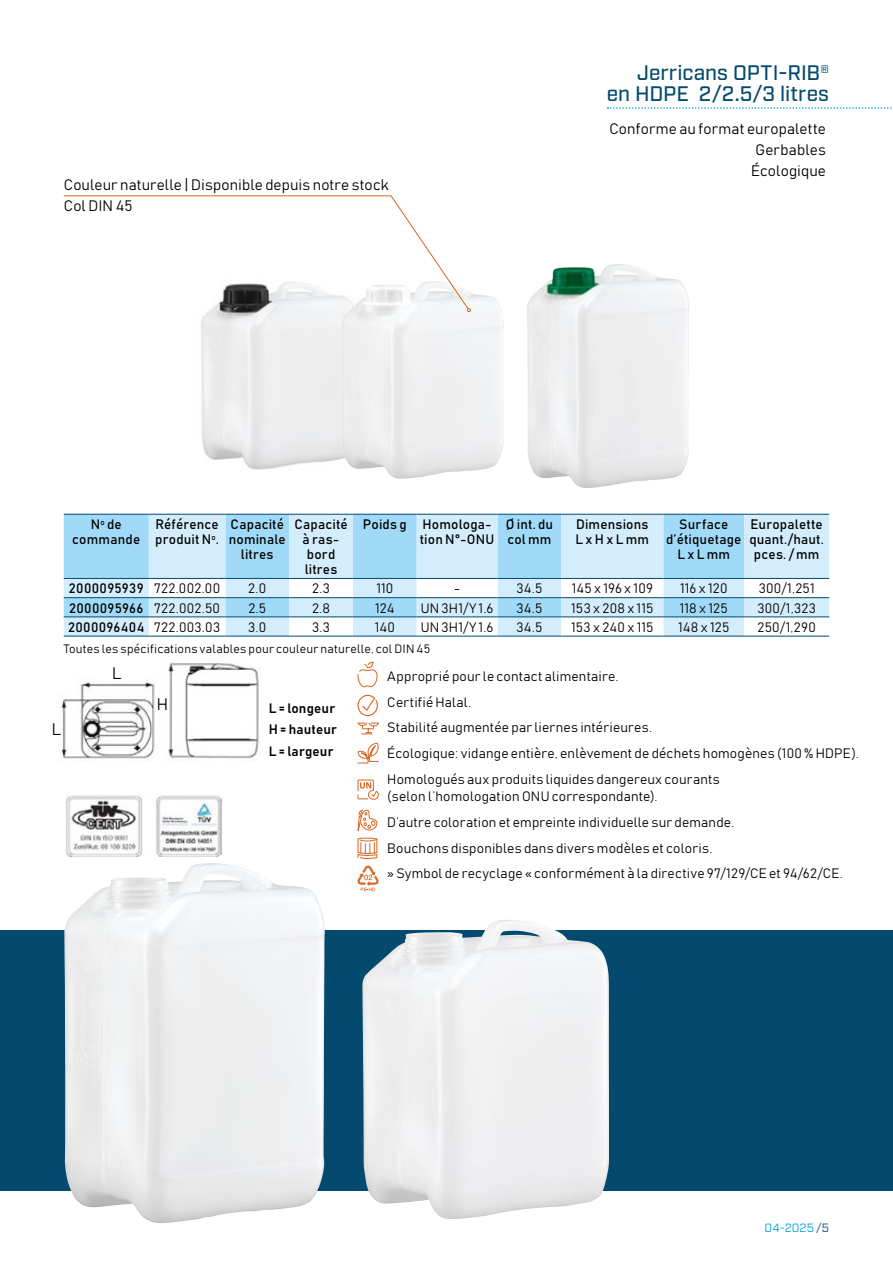
<style>
.page{position:relative;width:893px;height:1263px;background:#fff}
.page>*{position:absolute;margin:0;border:0;box-sizing:border-box;transform-origin:0 0}
.t1{font:500 21px/21px "Industry";color:#034a6e;text-align:right}
.t2{font:16.5px "Bahnschrift";color:#000}
.t3{font:15px/21px "Bahnschrift";letter-spacing:.01em;color:#000;text-align:justify}
.t4{font:13.5px/15px "Bahnschrift";letter-spacing:.015em;color:#000}
.t5{font:12px "Bahnschrift";letter-spacing:.02em;color:#000}
.t6{font:12px "Industry";color:#009fe3}
.s1{color:#034a6e}
</style>
<div class="page">
<div style="left:0;top:930px;width:893px;height:261px;background:#034a6e"></div>
<img style="left:64px;top:863px;width:261px;height:360px">
<img style="left:362px;top:920px;width:247px;height:299px">
<img style="left:201px;top:310px;width:141px;height:160px">
<img style="left:527px;top:264px;width:162px;height:224px">
<img style="left:61px;top:662px;width:198px;height:97px">
<div style="left:99px;top:665px;width:33px;height:17px;background:#fff"></div>
<div style="left:156px;top:696px;width:13px;height:19px;background:#fff"></div>
<svg style="left:608px;top:107px;width:284px;height:2px"></svg>
<svg style="left:357px;top:661px;width:21px;height:27px"></svg>
<svg style="left:357px;top:694px;width:22px;height:70px"></svg>
<svg style="left:357px;top:779px;width:22px;height:21px"></svg>
<svg style="left:357px;top:809px;width:21px;height:50px"></svg>
<svg style="left:357px;top:865px;width:22px;height:26px"></svg>
<svg style="left:63px;top:195px;width:406px;height:115px"></svg>
<svg style="left:467px;top:308px;width:4px;height:4px"></svg>
<svg style="left:64px;top:515px;width:765px;height:121px;fill:#d4edfc"></svg>
<svg style="left:149px;top:579px;width:680px;height:57px"></svg>
<hr style="left:64px;top:514px;width:85px;height:1px;background:#034a6e">
<hr style="left:149px;top:514px;width:76px;height:1px;background:#034a6e">
<hr style="left:225px;top:514px;width:64px;height:1px;background:#034a6e">
<hr style="left:289px;top:514px;width:64px;height:1px;background:#034a6e">
<hr style="left:353px;top:514px;width:64px;height:1px;background:#034a6e">
<hr style="left:417px;top:514px;width:80px;height:1px;background:#034a6e">
<hr style="left:497px;top:514px;width:64px;height:1px;background:#034a6e">
<hr style="left:561px;top:514px;width:102px;height:1px;background:#034a6e">
<hr style="left:663px;top:514px;width:81px;height:1px;background:#034a6e">
<hr style="left:744px;top:514px;width:85px;height:1px;background:#034a6e">
<hr style="left:64px;top:578px;width:85px;height:1px;background:#034a6e">
<hr style="left:149px;top:578px;width:76px;height:1px;background:#034a6e">
<hr style="left:225px;top:578px;width:64px;height:1px;background:#034a6e">
<hr style="left:289px;top:578px;width:64px;height:1px;background:#034a6e">
<hr style="left:353px;top:578px;width:64px;height:1px;background:#034a6e">
<hr style="left:417px;top:578px;width:80px;height:1px;background:#034a6e">
<hr style="left:497px;top:578px;width:64px;height:1px;background:#034a6e">
<hr style="left:561px;top:578px;width:102px;height:1px;background:#034a6e">
<hr style="left:663px;top:578px;width:81px;height:1px;background:#034a6e">
<hr style="left:744px;top:578px;width:85px;height:1px;background:#034a6e">
<hr style="left:64px;top:597px;width:85px;height:1px;background:#034a6e">
<hr style="left:149px;top:597px;width:76px;height:1px;background:#034a6e">
<hr style="left:225px;top:597px;width:64px;height:1px;background:#034a6e">
<hr style="left:289px;top:597px;width:64px;height:1px;background:#034a6e">
<hr style="left:353px;top:597px;width:64px;height:1px;background:#034a6e">
<hr style="left:417px;top:597px;width:80px;height:1px;background:#034a6e">
<hr style="left:497px;top:597px;width:64px;height:1px;background:#034a6e">
<hr style="left:561px;top:597px;width:102px;height:1px;background:#034a6e">
<hr style="left:663px;top:597px;width:81px;height:1px;background:#034a6e">
<hr style="left:744px;top:597px;width:85px;height:1px;background:#034a6e">
<hr style="left:64px;top:616px;width:85px;height:1px;background:#034a6e">
<hr style="left:64px;top:636px;width:85px;height:1px;background:#034a6e">
<hr style="left:149px;top:616px;width:76px;height:1px;background:#034a6e">
<hr style="left:149px;top:636px;width:76px;height:1px;background:#034a6e">
<hr style="left:225px;top:616px;width:64px;height:1px;background:#034a6e">
<hr style="left:225px;top:636px;width:64px;height:1px;background:#034a6e">
<hr style="left:289px;top:616px;width:64px;height:1px;background:#034a6e">
<hr style="left:289px;top:636px;width:64px;height:1px;background:#034a6e">
<hr style="left:353px;top:616px;width:64px;height:1px;background:#034a6e">
<hr style="left:353px;top:636px;width:64px;height:1px;background:#034a6e">
<hr style="left:417px;top:616px;width:80px;height:1px;background:#034a6e">
<hr style="left:417px;top:636px;width:80px;height:1px;background:#034a6e">
<hr style="left:497px;top:616px;width:64px;height:1px;background:#034a6e">
<hr style="left:497px;top:636px;width:64px;height:1px;background:#034a6e">
<hr style="left:561px;top:616px;width:102px;height:1px;background:#034a6e">
<hr style="left:561px;top:636px;width:102px;height:1px;background:#034a6e">
<hr style="left:663px;top:616px;width:81px;height:1px;background:#034a6e">
<hr style="left:663px;top:636px;width:81px;height:1px;background:#034a6e">
<hr style="left:744px;top:616px;width:85px;height:1px;background:#034a6e">
<hr style="left:744px;top:636px;width:85px;height:1px;background:#034a6e">
<img style="left:66px;top:794px;width:156px;height:62px">
<p class="t3" style="left:64px;top:174px;width:326px">Couleur naturelle | Disponible depuis notre stock<br>Col DIN 45</p>
<h1 class="t1" style="left:607px;top:63px;width:224px">Jerricans OPTI-RIB®<br>en HDPE 2/2.5/3 litres</h1>
<p class="t3" style="left:751px;top:118px;width:76px;text-indent:-142px">Conforme au format europalette Gerbables Écologique</p>
<p class="t4" style="left:72px;top:517px;width:69px;text-align:center">N<sup>o</sup> de commande</p>
<p class="t4" style="left:155px;top:517px;width:65px">Référence produit N<sup>o</sup>.</p>
<p class="t4" style="left:229px;top:517px;width:58px;text-align:center">Capacité nominale litres</p>
<p class="t4" style="left:294px;top:517px;width:55px;text-align:center">Capacité à ras&shy;bord litres</p>
<p class="t4" style="left:363px;top:517px;width:133px;text-align:right">Poids g Homologa&shy;tion N°-ONU</p>
<p class="t4" style="left:506px;top:517px;width:49px">Ø int. du col mm</p>
<p class="t4" style="left:576px;top:517px;width:75px">Dimensions<br>L x H x L mm</p>
<p class="t4" style="left:666px;top:517px;width:77px;text-align:center">Surface d’étiquetage<br>L x L mm</p>
<p class="t4" style="left:749px;top:517px;width:76px;text-align:center">Europalette quant./haut. pces. / mm</p>
<p class="t4" style="left:69px;top:581px;width:153px">2000095939 722.002.00</p>
<p class="t4" style="left:248px;top:581px;width:19px">2.0</p>
<p class="t4" style="left:312px;top:581px;width:19px">2.3</p>
<p class="t4" style="left:376px;top:581px;width:18px">110</p>
<p class="t4" style="left:454px;top:581px;width:8px">-</p>
<p class="t4" style="left:516px;top:581px;width:27px">34.5</p>
<p class="t4" style="left:572px;top:581px;width:83px">145 x 196 x 109</p>
<p class="t4" style="left:680px;top:581px;width:49px">116 x 120</p>
<p class="t4" style="left:759px;top:581px;width:57px">300/1,251</p>
<p class="t4" style="left:69px;top:600px;width:152px">2000095966 722.002.50</p>
<p class="t4" style="left:248px;top:600px;width:19px">2.5</p>
<p class="t4" style="left:312px;top:600px;width:20px">2.8</p>
<p class="t4" style="left:375px;top:600px;width:21px">124</p>
<p class="t4" style="left:421px;top:600px;width:74px">UN 3H1/Y 1.6</p>
<p class="t4" style="left:516px;top:600px;width:27px">34.5</p>
<p class="t4" style="left:571px;top:600px;width:84px">153 x 208 x 115</p>
<p class="t4" style="left:680px;top:600px;width:49px">118 x 125</p>
<p class="t4" style="left:757px;top:600px;width:60px">300/1,323</p>
<p class="t4" style="left:68px;top:619px;width:153px">2000096404 722.003.03</p>
<p class="t4" style="left:248px;top:619px;width:19px">3.0</p>
<p class="t4" style="left:312px;top:619px;width:19px">3.3</p>
<p class="t4" style="left:375px;top:619px;width:22px">140</p>
<p class="t4" style="left:421px;top:619px;width:74px">UN 3H1/Y 1.6</p>
<p class="t4" style="left:516px;top:619px;width:27px">34.5</p>
<p class="t4" style="left:571px;top:619px;width:84px">153 x 240 x 115</p>
<p class="t4" style="left:678px;top:619px;width:53px">148 x 125</p>
<p class="t4" style="left:757px;top:619px;width:60px">250/1,290</p>
<p class="t5" style="left:64px;top:641px;width:368px">Toutes les spécifications valables pour couleur naturelle, col DIN 45</p>
<p class="t2" style="left:52px;top:719px;width:11px">L</p>
<p class="t2" style="left:112px;top:662px;width:11px">L</p>
<p class="t2" style="left:157px;top:693px;width:13px">H</p>
<p class="t4" style="left:269px;top:697px;width:70px;line-height:21.5px">L = longeur<br>H = hauteur<br>L = largeur</p>
<p class="t4" style="left:387px;top:663px;width:473px;line-height:25.8px">Approprié pour le contact alimentaire.<br>Certifié Halal.<br>Stabilité augmentée par liernes intérieures.<br>Écologique: vidange entière, enlèvement de déchets homogènes (100 % HDPE).<br>Homologués aux produits liquides dangereux courants</p>
<p class="t4" style="left:387px;top:783px;width:457px;line-height:25.8px">(selon l’homologation ONU correspondante).<br>D’autre coloration et empreinte individuelle sur demande.<br>Bouchons disponibles dans divers modèles et coloris.<br>» Symbol de recyclage « conformément à la directive 97/129/CE et 94/62/CE.</p>
<p class="t6" style="left:764px;top:1221px;width:66px">04-2025 <span class="s1">/5</span></p>
</div>
